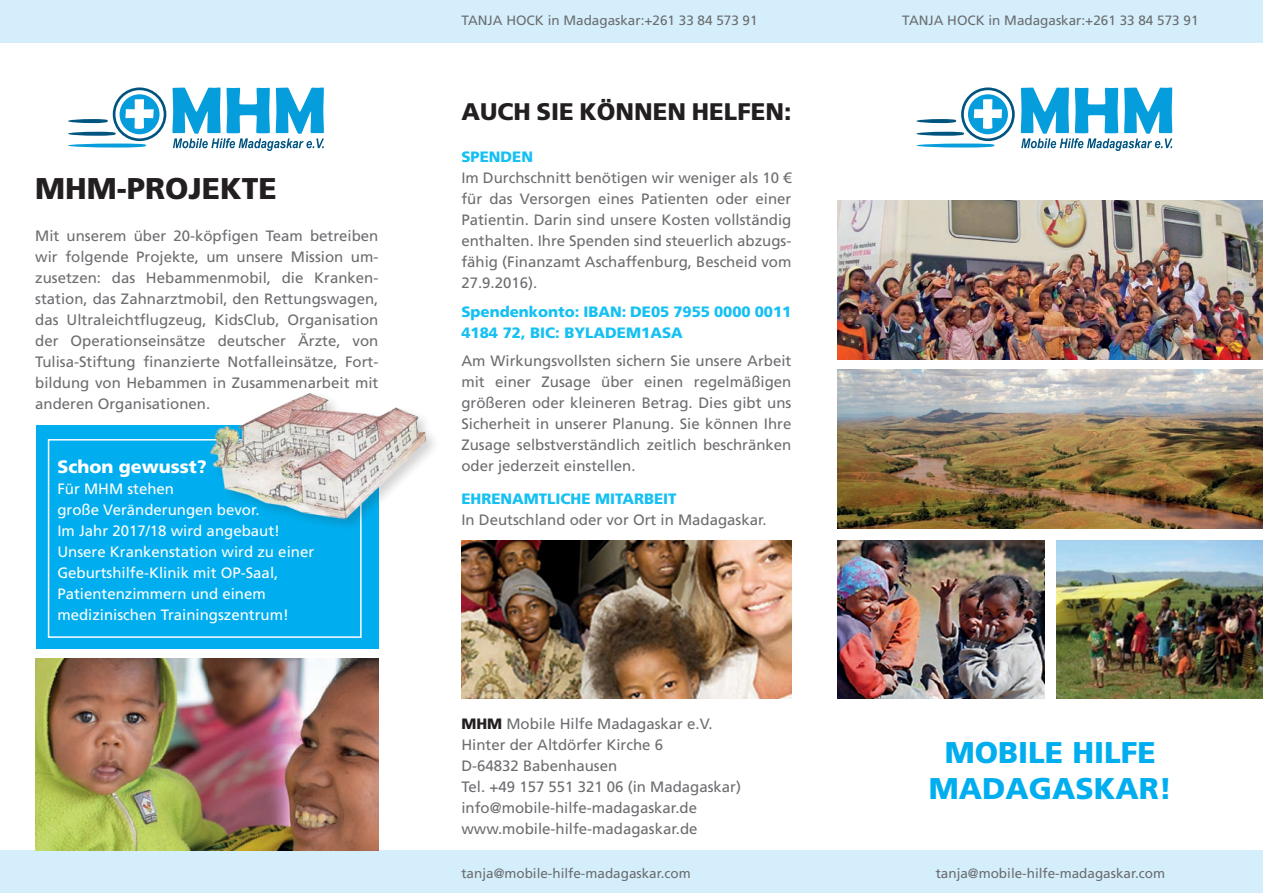
<style>
.page{position:relative;width:1263px;height:893px;background:#fff}
.page>*{position:absolute;margin:0;border:0;box-sizing:border-box;transform-origin:0 0}
.t1{font:900 30px/36px "Frutiger LT Com";color:#00aeef;text-align:center}
.t2{font:900 30px "Frutiger LT Com";color:#231f20}
.t3{font:900 24px "Frutiger LT Com";color:#231f20}
.t4{font:900 18px "Frutiger LT Com";color:#fff}
.t5{font:15px/21px "Frutiger LT Com";color:#6c6d70;text-align:justify}
.t6{font:15px/21px "Frutiger LT Com";color:#fff}
.t7{font:900 15px "Frutiger LT Com";color:#15c0f2}
.t8{font:13.5px "Frutiger LT Com";color:#6c6d70}
.s1{font-weight:900;color:#231f20}
</style>
<div class="page">
<svg style="left:1021px;top:88px;width:151px;height:63px"></svg>
<svg style="left:916px;top:87px;width:99px;height:61px"></svg>
<svg style="left:172px;top:88px;width:152px;height:63px"></svg>
<svg style="left:68px;top:87px;width:98px;height:61px"></svg>
<div style="left:0;top:0;width:1263px;height:43px;background:#d4effb"></div>
<div style="left:0;top:851px;width:1263px;height:42px;background:#d4effb"></div>
<img style="left:838px;top:201px;width:425px;height:158px">
<img style="left:838px;top:370px;width:425px;height:158px">
<img style="left:838px;top:540px;width:207px;height:158px">
<img style="left:1057px;top:540px;width:206px;height:158px">
<img style="left:461px;top:540px;width:330px;height:158px">
<img style="left:35px;top:658px;width:343px;height:193px">
<div style="left:36px;top:425px;width:342px;height:223px;background:#00aeef"></div>
<div style="left:48px;top:439px;width:314px;height:199px;border:2px solid #fff"></div>
<img style="left:201px;top:393px;width:233px;height:147px">
<h1 class="t2" style="left:35px;top:170px;width:243px">MHM-PROJEKTE</h1>
<p class="t5" style="left:35px;top:225px;width:345px">Mit unserem über 20-köpfigen Team betreiben wir folgende Projekte, um unsere Mission um&shy;zusetzen: das Hebammenmobil, die Kranken&shy;station, das Zahnarztmobil, den Rettungswagen, das Ultraleichtflugzeug, KidsClub, Organisation der Operationseinsätze deutscher Ärzte, von Tulisa-Stiftung finanzierte Notfalleinsätze, Fort&shy;bildung von Hebammen in Zusammenarbeit mit anderen Organisationen.</p>
<p class="t4" style="left:57px;top:456px;width:151px">SCHON GEWUSST?</p>
<p class="t6" style="left:57px;top:478px;width:258px">Für MHM stehen<br>große Veränderungen bevor.<br>Im Jahr 2017/18 wird angebaut!<br>Unsere Krankenstation wird zu einer<br>Geburtshilfe-Klinik mit OP-Saal,<br>Patientenzimmern und einem medizinischen Trainingszentrum!</p>
<p class="t8" style="left:461px;top:12px;width:298px">TANJA HOCK in Madagaskar:+261 33 84 573 91</p>
<h2 class="t3" style="left:461px;top:97px;width:331px">AUCH SIE KÖNNEN HELFEN:</h2>
<p class="t7" style="left:461px;top:148px;width:10px">SPE</p>
<p class="t7" style="left:489px;top:148px;width:34px">NDEN</p>
<p class="t5" style="left:461px;top:168px;width:331px">Im Durchschnitt benötigen wir weniger als 10 € für das Versorgen eines Patienten oder einer Patientin. Darin sind unsere Kosten vollständig enthalten. Ihre Spenden sind steuerlich abzugs&shy;fähig (Finanzamt Aschaffenburg, Bescheid vom 27.9.2016).</p>
<p class="t7" style="left:461px;top:302px;width:132px">SPENDENKONTO: IBAN</p>
<p class="t7" style="left:622px;top:302px;width:171px">: DE05 7955 0000 0011</p>
<p class="t7" style="left:461px;top:323px;width:135px">4184 72, BIC: BYLAD</p>
<p class="t7" style="left:617px;top:323px;width:46px">EM1ASA</p>
<p class="t5" style="left:461px;top:351px;width:331px">Am Wirkungsvollsten sichern Sie unsere Arbeit mit einer Zusage über einen regelmäßigen größeren oder kleineren Betrag. Dies gibt uns Sicherheit in unserer Planung. Sie können Ihre Zusage selbstverständlich zeitlich beschränken oder jederzeit einstellen.</p>
<p class="t7" style="left:461px;top:490px;width:11px">EHRE</p>
<p class="t7" style="left:501px;top:490px;width:176px">NAMTLICHE MITARBEIT</p>
<p class="t5" style="left:461px;top:510px;width:307px">In Deutschland oder vor Ort in Madagaskar.</p>
<p class="t8" style="left:902px;top:12px;width:298px">TANJA HOCK in Madagaskar:+261 33 84 573 91</p>
<p class="t5" style="left:461px;top:713px;width:281px;text-align:left"><span class="s1">MHM</span> Mobile Hilfe Madagaskar e.V.<br>Hinter der Altdörfer Kirche 6<br>D-64832 Babenhausen<br>Tel. +49 157 551 321 06 (in Madagaskar) info@mobile-hilfe-madagaskar.de www.mobile-hilfe-madagaskar.de</p>
<p class="t8" style="left:461px;top:865px;width:231px">tanja@mobile-hilfe-madagaskar.com</p>
<p class="t8" style="left:936px;top:865px;width:231px">tanja@mobile-hilfe-madagaskar.com</p>
<h1 class="t1" style="left:929px;top:735px;width:245px">MOBILE HILFE<br>MADAGASKAR!</h1>
</div>
